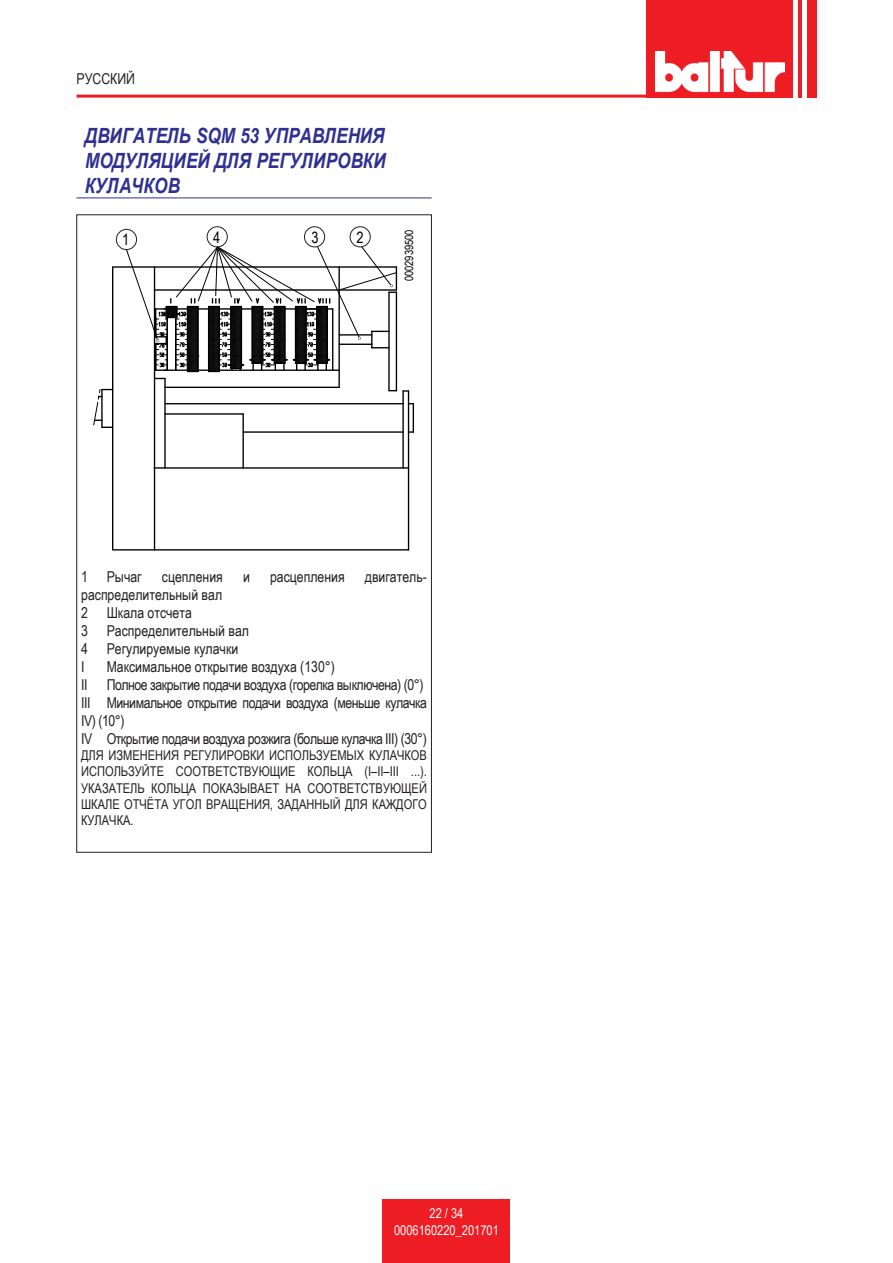
<style>
.page{position:relative;width:893px;height:1263px;background:#fff}
.page>*{position:absolute;margin:0;border:0;box-sizing:border-box;transform-origin:0 0}
.t1{font:italic 700 21px/25.2px "Arial Narrow";color:#2e3092;text-align:justify}
.t2{font:15.6px "Arial Narrow";color:#000}
.t3{font:15px/18px "Arial Narrow";letter-spacing:-.03em;color:#231f20}
.t4{font:15px/18px "Arial Narrow";color:#231f20}
.t5{font:13.5px/16.2px "Arial Narrow";color:#231f20;text-align:justify}
.t6{font:13.5px/16.2px "Arial Narrow";color:#fff;text-align:center}
.t7{font:11.4px "Arial Narrow";color:#000}
</style>
<div class="page">
<div style="left:646px;top:0;width:170px;height:98px;background:#ee1d23"></div>
<hr style="left:77px;top:95px;width:609px;height:3px;background:#ee1d23">
<hr style="left:803px;top:0;width:4px;height:98px;background:#fff">
<hr style="left:793px;top:0;width:4px;height:98px;background:#fff">
<img style="left:656px;top:52px;width:129px;height:40px">
<div style="left:383px;top:1199px;width:127px;height:64px;background:#ee1d23"></div>
<hr style="left:77px;top:198px;width:355px;height:1px;background:#2e3092">
<hr style="left:112px;top:267px;width:1px;height:283px;background:#000">
<hr style="left:154px;top:267px;width:1px;height:283px;background:#000">
<svg style="left:93px;top:389px;width:19px;height:39px"></svg>
<hr style="left:338px;top:267px;width:2px;height:120px;background:#000">
<hr style="left:113px;top:266px;width:42px;height:2px;background:#000">
<hr style="left:113px;top:549px;width:42px;height:1px;background:#000">
<hr style="left:388px;top:292px;width:2px;height:99px;background:#000">
<hr style="left:396px;top:292px;width:1px;height:99px;background:#000">
<hr style="left:155px;top:549px;width:254px;height:1px;background:#000">
<hr style="left:402px;top:391px;width:2px;height:77px;background:#000">
<hr style="left:408px;top:391px;width:1px;height:159px;background:#000">
<hr style="left:154px;top:467px;width:255px;height:2px;background:#000">
<hr style="left:165px;top:403px;width:238px;height:1px;background:#000">
<hr style="left:243px;top:431px;width:160px;height:2px;background:#000">
<svg style="left:409px;top:403px;width:5px;height:30px"></svg>
<hr style="left:164px;top:378px;width:2px;height:90px;background:#000">
<hr style="left:165px;top:413px;width:78px;height:2px;background:#000">
<hr style="left:242px;top:414px;width:2px;height:54px;background:#000">
<hr style="left:165px;top:387px;width:174px;height:1px;background:#000">
<svg style="left:126px;top:246px;width:271px;height:133px"></svg>
<div style="left:116px;top:229px;width:21px;height:21px;border:1px solid #231f20;border-radius:50%"></div>
<div style="left:207px;top:227px;width:20px;height:20px;border:1px solid #231f20;border-radius:50%"></div>
<div style="left:304px;top:227px;width:21px;height:20px;border:1px solid #231f20;border-radius:50%"></div>
<div style="left:350px;top:227px;width:20px;height:20px;border:1px solid #231f20;border-radius:50%"></div>
<p class="t4" style="left:77px;top:69px;width:60px">РУССКИЙ</p>
<h1 class="t1" style="left:85px;top:122px;width:303px">ДВИГАТЕЛЬ SQM 53 УПРАВЛЕНИЯ МОДУЛЯЦИЕЙ ДЛЯ РЕГУЛИРОВКИ КУЛАЧКОВ</h1>
<p class="t2" style="left:122px;top:228px;width:9px">1</p>
<p class="t2" style="left:213px;top:226px;width:9px">4</p>
<p class="t2" style="left:311px;top:226px;width:9px">3</p>
<p class="t2" style="left:356px;top:226px;width:9px">2</p>
<p class="t7" style="left:401px;top:281px;width:53px;rotate:-90deg">0002939500</p>
<p class="t4" style="left:81px;top:567px;width:62px">1 Рычаг</p>
<p class="t4" style="left:162px;top:567px;width:63px">сцепления</p>
<p class="t4" style="left:243px;top:567px;width:8px">и</p>
<p class="t4" style="left:270px;top:567px;width:76px">расцепления</p>
<p class="t4" style="left:365px;top:567px;width:64px">двигатель-</p>
<p class="t4" style="left:81px;top:585px;width:169px">распределительный вал<br>2 Шкала отсчета<br>3 Распределительный вал<br>4 Регулируемые кулачки<br>I</p>
<p class="t4" style="left:107px;top:657px;width:230px">Максимальное открытие воздуха (130°)</p>
<p class="t3" style="left:81px;top:675px;width:347px;text-indent:26px">Полное закрытие подачи воздуха (горелка выключена) (0°)<br>III Минимальное открытие подачи воздуха (меньше кулачка IV) (10°)<br>IV Открытие подачи воздуха розжига (больше кулачка III) (30°)</p>
<p class="t5" style="left:81px;top:747px;width:347px">ДЛЯ ИЗМЕНЕНИЯ РЕГУЛИРОВКИ ИСПОЛЬЗУЕМЫХ КУЛАЧКОВ ИСПОЛЬЗУЙТЕ СООТВЕТСТВУЮЩИЕ КОЛЬЦА (I–II–III ...).<br>УКАЗАТЕЛЬ КОЛЬЦА ПОКАЗЫВАЕТ НА СООТВЕТСТВУЮЩЕЙ ШКАЛЕ ОТЧЁТА УГОЛ ВРАЩЕНИЯ, ЗАДАННЫЙ ДЛЯ КАЖДОГО КУЛАЧКА.</p>
<p class="t4" style="left:81px;top:675px;width:8px">II</p>
<p class="t6" style="left:394px;top:1205px;width:106px">22 / 34<br>0006160220_201701</p>
</div>
